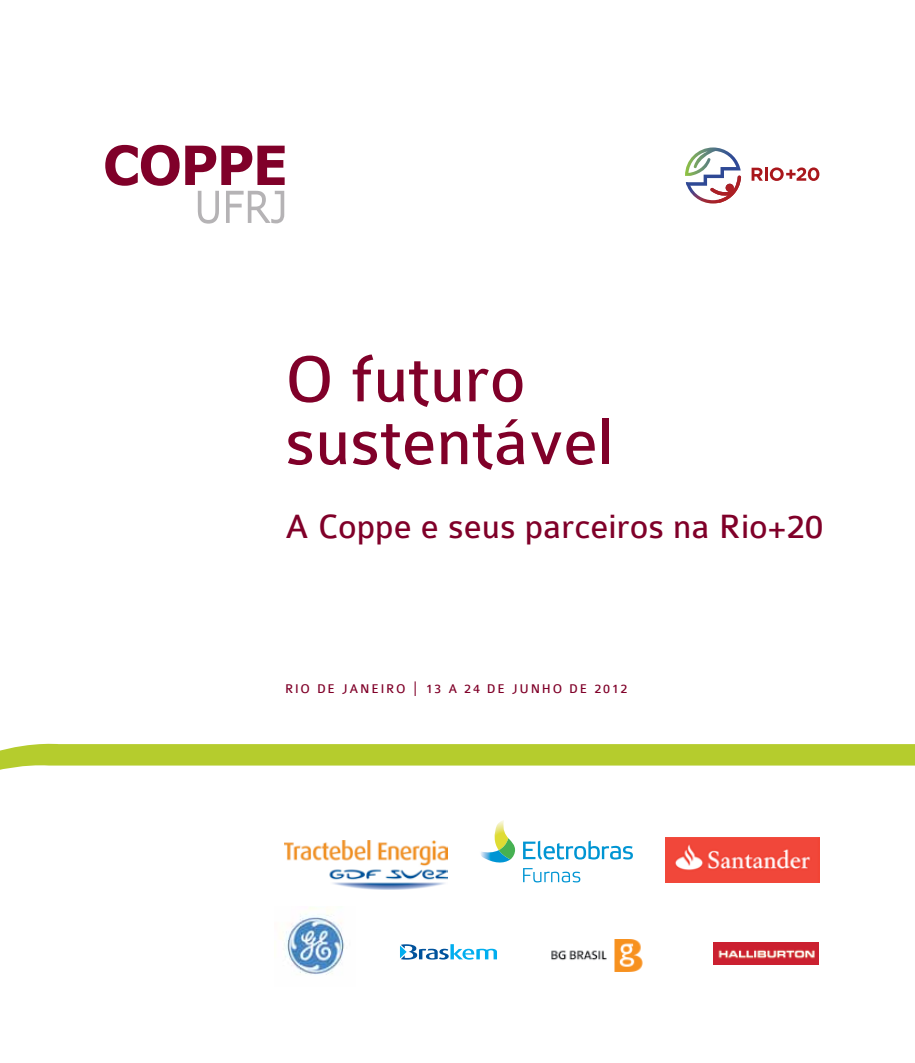
<style>
.page{position:relative;width:915px;height:1063px;background:#fff}
.page>*{position:absolute;margin:0;border:0;box-sizing:border-box;transform-origin:0 0}
.t1{font:69.45px/62.8px "Colaborate";color:#800029}
.t2{font:36px "Colaborate";color:#800029}
.t3{font:13.5px "Colaborate";letter-spacing:.13em;color:#800029}
.s1{font-weight:100;font-size:22.5px}
</style>
<div class="page">
<svg style="left:0;top:743px;width:914px;height:21px;background:#b9ce39"></svg>
<svg style="left:0;top:764px;width:914px;height:201px"></svg>
<img style="left:665px;top:837px;width:154px;height:46px">
<img style="left:274px;top:907px;width:81px;height:68px">
<img style="left:713px;top:943px;width:105px;height:22px">
<svg style="left:400px;top:944px;width:97px;height:16px"></svg>
<img style="left:550px;top:939px;width:93px;height:33px">
<img style="left:284px;top:840px;width:163px;height:50px">
<svg style="left:523px;top:868px;width:57px;height:14px"></svg>
<svg style="left:523px;top:841px;width:109px;height:19px"></svg>
<svg style="left:479px;top:820px;width:36px;height:44px"></svg>
<svg style="left:105px;top:145px;width:179px;height:79px"></svg>
<svg style="left:751px;top:167px;width:68px;height:14px"></svg>
<img style="left:686px;top:147px;width:54px;height:57px">
<svg style="left:685px;top:167px;width:55px;height:36px"></svg>
<h1 class="t1" style="left:285px;top:349px;width:330px">O futuro sustentável</h1>
<h2 class="t2" style="left:285px;top:508px;width:539px">A Coppe e seus parceiros na Rio+20</h2>
<p class="t3" style="left:285px;top:682px;width:343px">Rio de Janeiro <span class="s1">I</span> 13 a 24 de j unho de 2012</p>
</div>
